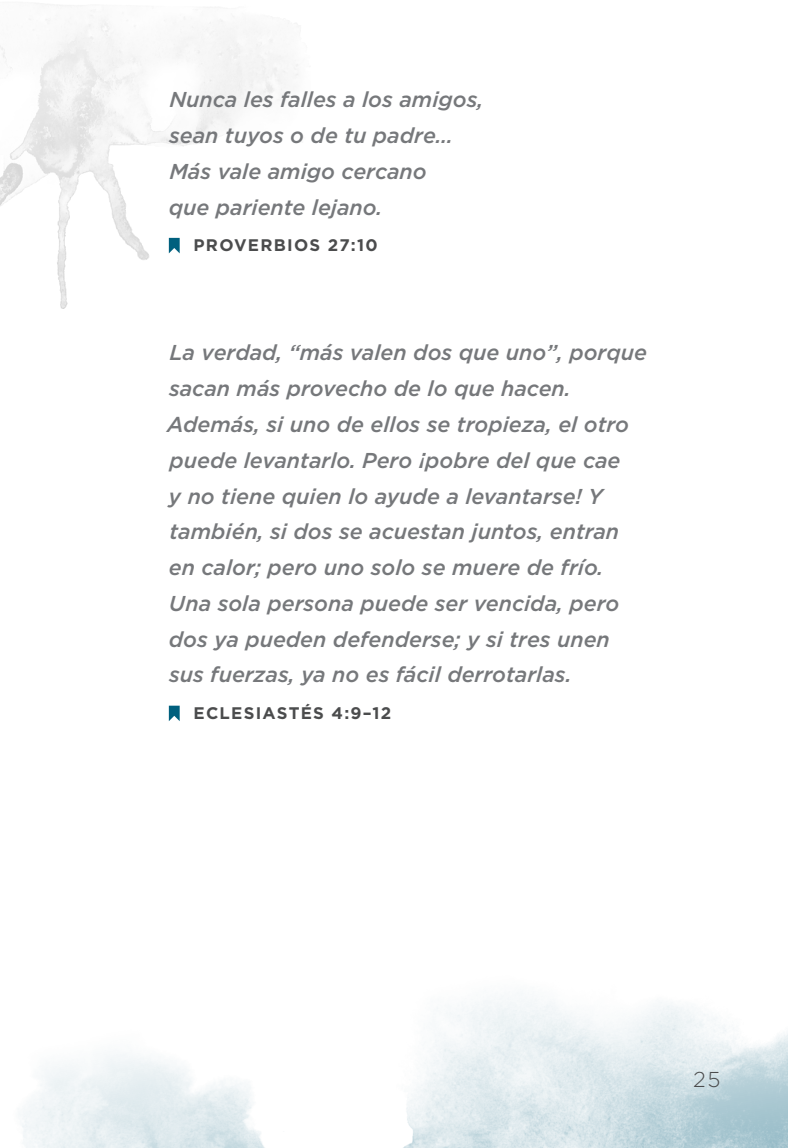
<style>
.page{position:relative;width:788px;height:1148px;background:#fff}
.page>*{position:absolute;margin:0;border:0;box-sizing:border-box;transform-origin:0 0}
.Scripture_Indent_1{font:italic 500 21.5px/35.8px "Gotham";color:#76787b}
.t1{font:300 21.5px "Gotham";color:#4b4c4d}
.Scripture_Citation_C{font:700 16.75px "Gotham";letter-spacing:.075em;color:#4b4c4d}
</style>
<div class="page">
<img style="left:0;top:3px;width:298px;height:306px">
<img style="left:22px;top:996px;width:766px;height:152px">
<svg style="left:169px;top:238px;width:11px;height:15px"></svg>
<svg style="left:169px;top:705px;width:11px;height:16px"></svg>
<p class="Scripture_Indent_1" style="left:169px;top:81px;width:316px">Nunca les falles a los amigos, sean tuyos o de tu padre…<br>Más vale amigo cercano<br>que pariente lejano.</p>
<p class="Scripture_Citation_C" style="left:193px;top:234px;width:186px">PROVERBIOS 27:10</p>
<p class="Scripture_Indent_1" style="left:167px;top:335px;width:481px">La verdad, “más valen dos que uno”, porque sacan más provecho de lo que hacen.<br>Además, si uno de ellos se tropieza, el otro puede levantarlo. Pero ¡pobre del que cae<br>y no tiene quien lo ayude a levantarse! Y también, si dos se acuestan juntos, entran en calor; pero uno solo se muere de frío.<br>Una sola persona puede ser vencida, pero dos ya pueden defenderse; y si tres unen sus fuerzas, ya no es fácil derrotarlas.</p>
<p class="Scripture_Citation_C" style="left:193px;top:701px;width:199px">ECLESIASTÉS 4:9–12</p>
<p class="t1" style="left:693px;top:1065px;width:29px">25</p>
</div>
